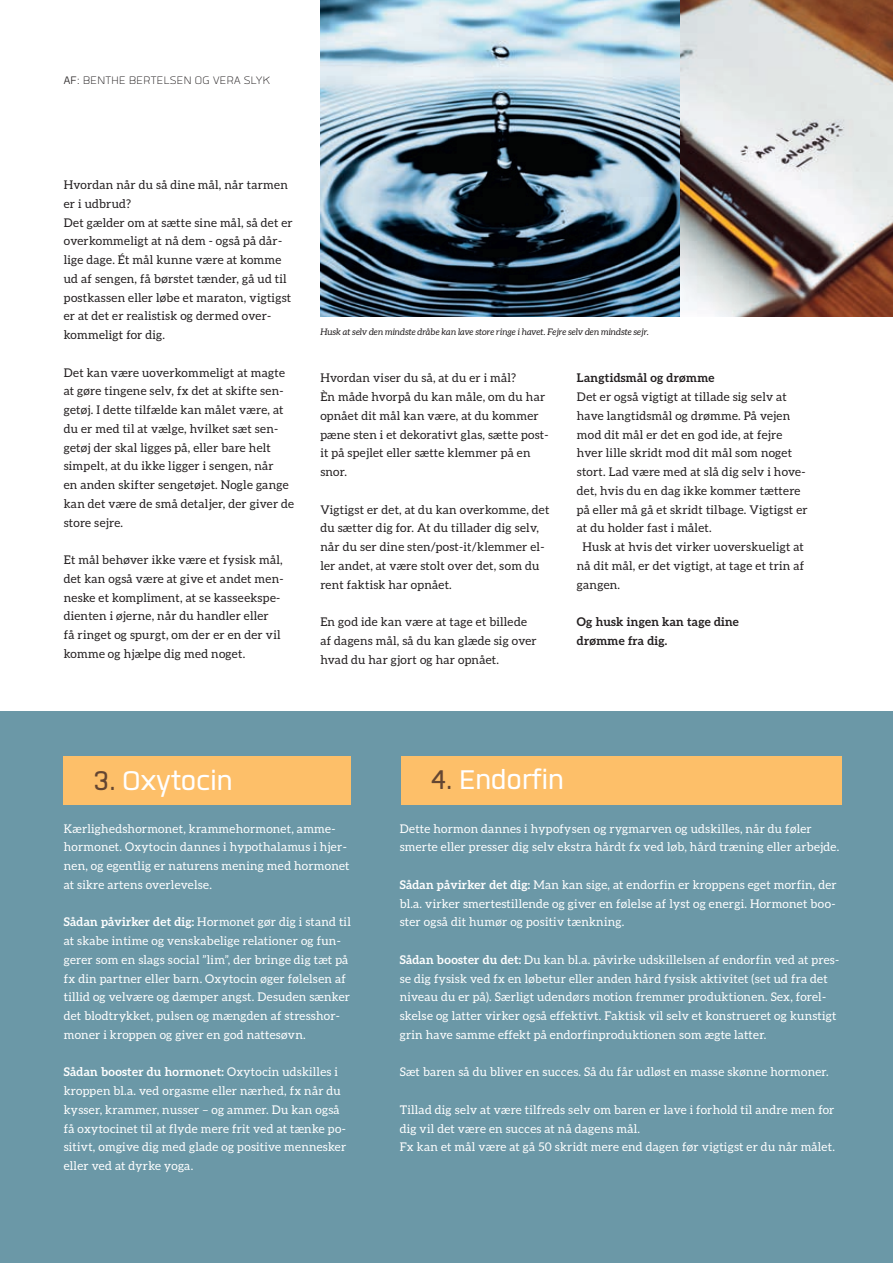
<style>
.page{position:relative;width:893px;height:1263px;background:#fff}
.page>*{position:absolute;margin:0;border:0;box-sizing:border-box;transform-origin:0 0}
.RUBRIK{font:37.5px "Quan";letter-spacing:-.01em;color:#fff}
.BYLINE{font:300 15px "Quan";letter-spacing:.02em;color:#231f20}
.BRØD_u_indryk{font:12px/18.8px "Aleo";letter-spacing:.02em;color:#fff}
.BRØD_u_indryk-2{font:12px/18.8px "Aleo";letter-spacing:.02em;color:#231f20}
.BRØD_u_indryk-3{font:700 12px/18.8px "Aleo";letter-spacing:.02em;color:#231f20}
.BILLLEDTEXT{font:italic 9px "Aleo";color:#231f20}
.s1{font-style:inherit}
.s2{color:#644632}
.s3{font-weight:700}
</style>
<div class="page">
<img style="left:320px;top:0;width:573px;height:317px">
<div style="left:0;top:711px;width:893px;height:552px;background:#6b98a7"></div>
<div style="left:64px;top:756px;width:287px;height:48px;background:#fdbf69"></div>
<div style="left:401px;top:756px;width:441px;height:48px;background:#fdbf69"></div>
<p class="BYLINE" style="left:64px;top:73px;width:208px"><span class="s1">AF:</span> BENTHE BERTELSEN OG VERA SLYK</p>
<p class="BRØD_u_indryk-2" style="left:64px;top:175px;width:226px">Hvordan når du så dine mål, når tarmen er i udbrud?</p>
<p class="BRØD_u_indryk-2" style="left:64px;top:213px;width:231px">Det gælder om at sætte sine mål, så det er overkommeligt at nå dem - også på dår&shy;lige dage. Ét mål kunne være at komme ud af sengen, få børstet tænder, gå ud til postkassen eller løbe et maraton, vigtigst er at det er realistisk og dermed over&shy;kommeligt for dig.</p>
<p class="BRØD_u_indryk-2" style="left:64px;top:363px;width:232px">Det kan være uoverkommeligt at magte at gøre tingene selv, fx det at skifte sen&shy;getøj. I dette tilfælde kan målet være, at du er med til at vælge, hvilket sæt sen&shy;getøj der skal ligges på, eller bare helt simpelt, at du ikke ligger i sengen, når<br>en anden skifter sengetøjet. Nogle gange kan det være de små detaljer, der giver de store sejre.</p>
<p class="BRØD_u_indryk-2" style="left:64px;top:550px;width:221px">Et mål behøver ikke være et fysisk mål, det kan også være at give et andet men&shy;neske et kompliment, at se kasseekspe&shy;dienten i øjerne, når du handler eller<br>få ringet og spurgt, om der er en der vil komme og hjælpe dig med noget.</p>
<p class="BILLLEDTEXT" style="left:320px;top:326px;width:330px">Husk at selv den mindste dråbe kan lave store ringe i havet. Fejre selv den mindste sejr.</p>
<p class="BRØD_u_indryk-2" style="left:320px;top:369px;width:197px">Hvordan viser du så, at du er i mål?</p>
<p class="BRØD_u_indryk-2" style="left:320px;top:387px;width:230px">Èn måde hvorpå du kan måle, om du har opnået dit mål kan være, at du kommer pæne sten i et dekorativt glas, sætte post&shy;it på spejlet eller sætte klemmer på en snor.</p>
<p class="BRØD_u_indryk-2" style="left:320px;top:500px;width:231px">Vigtigst er det, at du kan overkomme, det du sætter dig for. At du tillader dig selv, når du ser dine sten/post-it/klemmer el&shy;ler andet, at være stolt over det, som du rent faktisk har opnået.</p>
<p class="BRØD_u_indryk-2" style="left:320px;top:612px;width:218px">En god ide kan være at tage et billede af dagens mål, så du kan glæde sig over hvad du har gjort og har opnået.</p>
<p class="BRØD_u_indryk-3" style="left:577px;top:368px;width:139px">Langtidsmål og drømme</p>
<p class="BRØD_u_indryk-2" style="left:577px;top:387px;width:232px">Det er også vigtigt at tillade sig selv at have langtidsmål og drømme. På vejen mod dit mål er det en god ide, at fejre hver lille skridt mod dit mål som noget stort. Lad være med at slå dig selv i hove&shy;det, hvis du en dag ikke kommer tættere på eller må gå et skridt tilbage. Vigtigst er at du holder fast i målet.</p>
<p class="BRØD_u_indryk-2" style="left:577px;top:537px;width:229px;text-align:justify;text-indent:6px">Husk at hvis det virker uoverskueligt at nå dit mål, er det vigtigt, at tage et trin af gangen.</p>
<p class="BRØD_u_indryk-3" style="left:577px;top:612px;width:164px">Og husk ingen kan tage dine drømme fra dig.</p>
<p class="RUBRIK" style="left:94px;top:763px;width:141px"><span class="s2">3.</span> Oxytocin</p>
<p class="RUBRIK" style="left:431px;top:762px;width:134px"><span class="s2">4.</span> Endorfin</p>
<p class="BRØD_u_indryk" style="left:64px;top:819px;width:287px">Kærlighedshormonet, krammehormonet, amme&shy;hormonet. Oxytocin dannes i hypothalamus i hjer&shy;nen, og egentlig er naturens mening med hormonet at sikre artens overlevelse.</p>
<p class="BRØD_u_indryk" style="left:64px;top:912px;width:289px"><span class="s3">Sådan påvirker det dig:</span> Hormonet gør dig i stand til at skabe intime og venskabelige relationer og fun&shy;gerer som en slags social ”lim”, der bringe dig tæt på fx din partner eller barn. Oxytocin øger følelsen af tillid og velvære og dæmper angst. Desuden sænker det blodtrykket, pulsen og mængden af stresshor&shy;moner i kroppen og giver en god nattesøvn.</p>
<p class="BRØD_u_indryk" style="left:64px;top:1062px;width:284px"><span class="s3">Sådan booster du hormonet:</span> Oxytocin udskilles i kroppen bl.a. ved orgasme eller nærhed, fx når du kysser, krammer, nusser – og ammer. Du kan også få oxytocinet til at flyde mere frit ved at tænke po&shy;sitivt, omgive dig med glade og positive mennesker eller ved at dyrke yoga.</p>
<p class="BRØD_u_indryk" style="left:400px;top:819px;width:441px">Dette hormon dannes i hypofysen og rygmarven og udskilles, når du føler smerte eller presser dig selv ekstra hårdt fx ved løb, hård træning eller arbejde.</p>
<p class="BRØD_u_indryk" style="left:400px;top:875px;width:438px;text-align:justify"><span class="s3">Sådan påvirker det dig:</span> Man kan sige, at endorfin er kroppens eget morfin, der bl.a. virker smertestillende og giver en følelse af lyst og energi. Hormonet boo&shy;ster også dit humør og positiv tænkning.</p>
<p class="BRØD_u_indryk" style="left:400px;top:950px;width:441px"><span class="s3">Sådan booster du det:</span> Du kan bl.a. påvirke udskillelsen af endorfin ved at pres&shy;se dig fysisk ved fx en løbetur eller anden hård fysisk aktivitet (set ud fra det niveau du er på). Særligt udendørs motion fremmer produktionen. Sex, forel&shy;skelse og latter virker også effektivt. Faktisk vil selv et konstrueret og kunstigt grin have samme effekt på endorfinproduktionen som ægte latter.</p>
<p class="BRØD_u_indryk" style="left:400px;top:1062px;width:431px">Sæt baren så du bliver en succes. Så du får udløst en masse skønne hormoner.</p>
<p class="BRØD_u_indryk" style="left:400px;top:1100px;width:436px">Tillad dig selv at være tilfreds selv om baren er lave i forhold til andre men for dig vil det være en succes at nå dagens mål.</p>
<p class="BRØD_u_indryk" style="left:400px;top:1137px;width:437px">Fx kan et mål være at gå 50 skridt mere end dagen før vigtigst er du når målet.</p>
</div>
